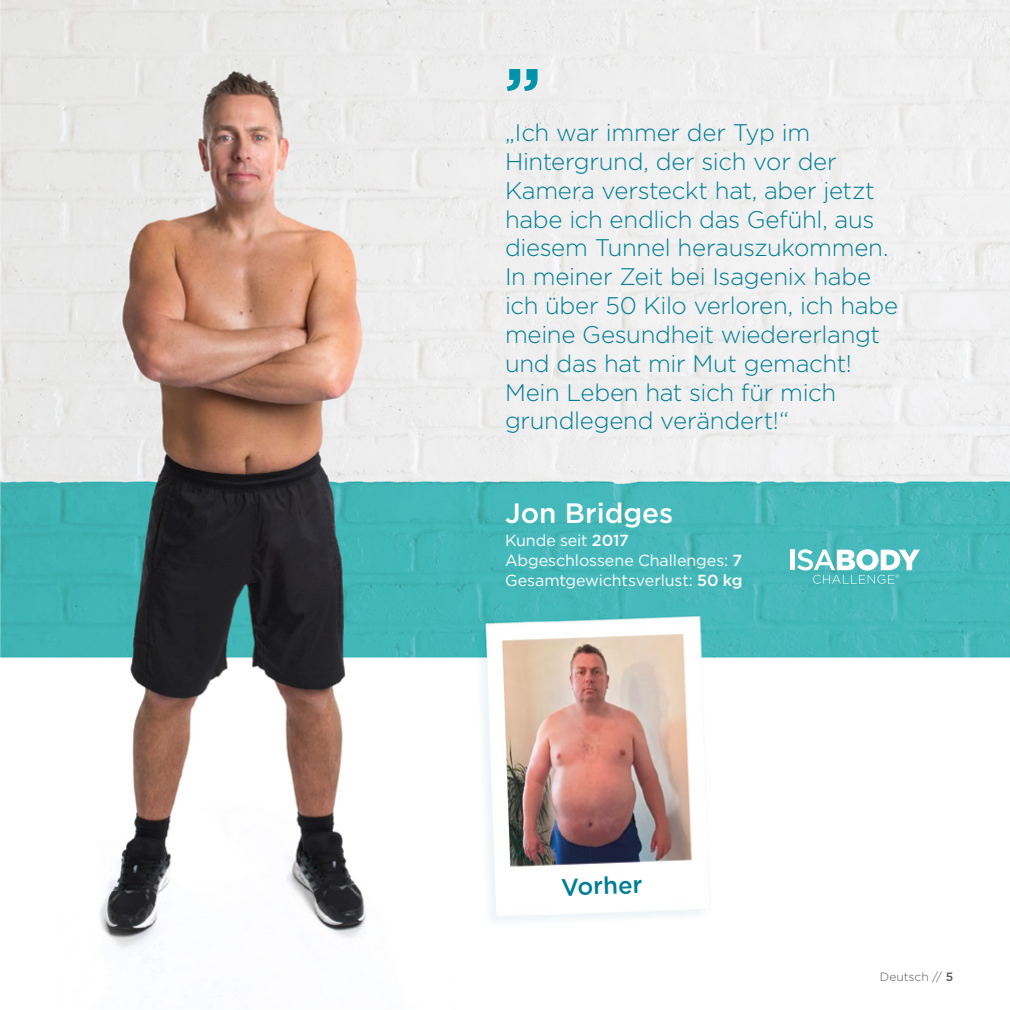
<style>
.page{position:relative;width:1010px;height:1010px;background:#fff}
.page>*{position:absolute;margin:0;border:0;box-sizing:border-box;transform-origin:0 0}
.t1{font:700 68px "Gotham";color:#0093aa}
.t2{font:500 28px "Gotham";color:#fff}
.t3{font:300 24px/28.8px "Gotham";letter-spacing:-.01em;color:#007e96}
.t4{font:500 24px "Gotham";color:#007e96}
.t5{font:16px/20px "Gotham";letter-spacing:-.005em;color:#fff}
.t6{font:300 12px "Gotham";color:#575756}
.s1{font-weight:500}
</style>
<div class="page">
<img style="left:0;top:0;width:1009px;height:950px">
<hr style="left:790px;top:549px;width:4px;height:21px;background:#fff">
<svg style="left:797px;top:549px;width:122px;height:34px"></svg>
<h1 class="t1" style="left:505px;top:11px;width:38px">„</h1>
<p class="t3" style="left:505px;top:117px;width:394px">„Ich war immer der Typ im<br>Hintergrund, der sich vor der<br>Kamera versteckt hat, aber jetzt habe ich endlich das Gefühl, aus diesem Tunnel herauszukommen.<br>In meiner Zeit bei Isagenix habe ich über 50 Kilo verloren, ich habe meine Gesundheit wiedererlangt und das hat mir Mut gemacht!<br>Mein Leben hat sich für mich grundlegend verändert!“</p>
<p class="t2" style="left:505px;top:495px;width:170px">Jon Bridges</p>
<p class="t5" style="left:505px;top:530px;width:239px">Kunde seit <span class="s1">2017<br></span>Abgeschlossene Challenges: <span class="s1">7<br></span>Gesamtgewichtsverlust: <span class="s1">50 kg</span></p>
<p class="t4" style="left:560px;top:871px;width:83px;rotate:-2deg">Vorher</p>
<p class="t6" style="left:879px;top:969px;width:75px">Deutsch // <span class="s1">5</span></p>
</div>
